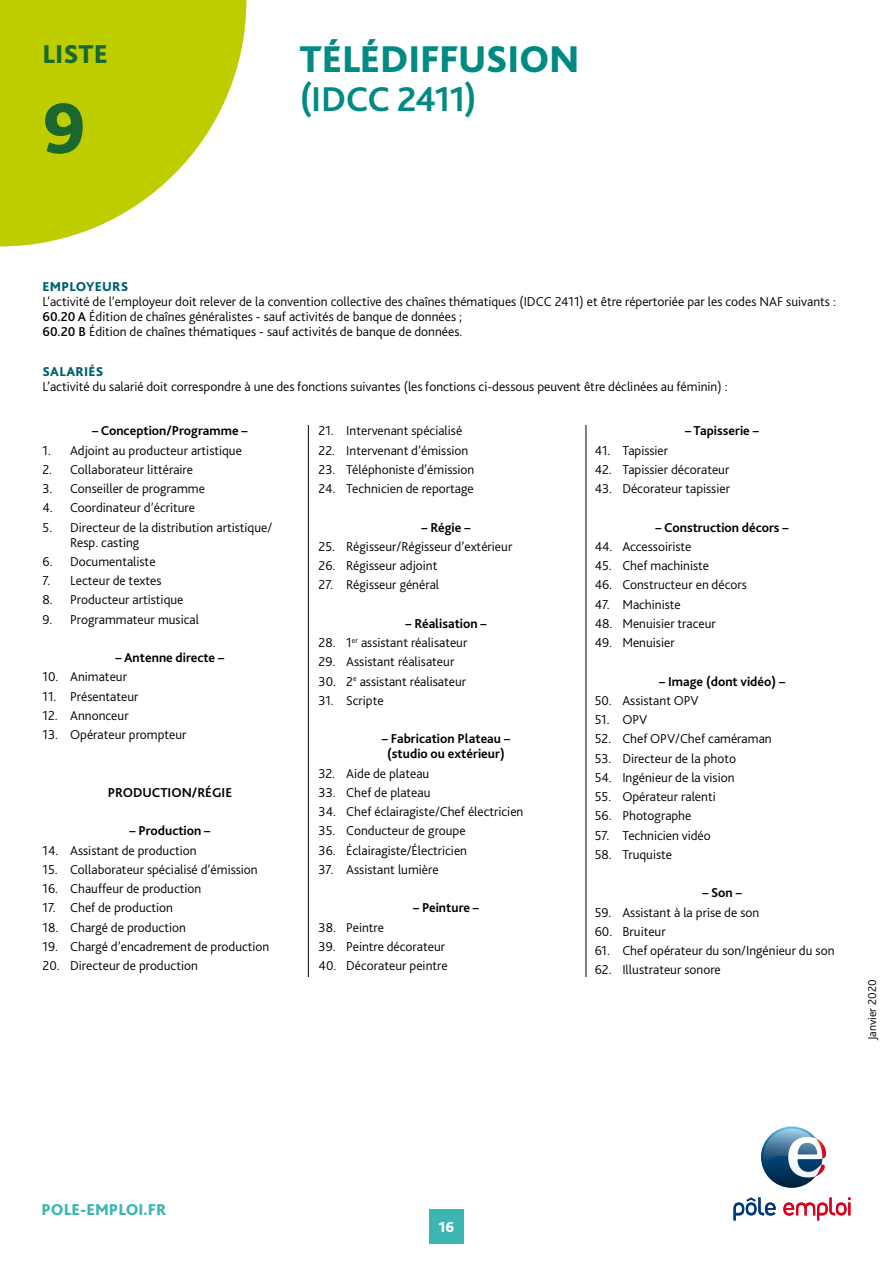
<style>
.page{position:relative;width:893px;height:1263px;background:#fff}
.page>*{position:absolute;margin:0;border:0;box-sizing:border-box;transform-origin:0 0}
.t1{font:800 75px "Bliss 2";color:#1b682f}
.t2{font:800 39px "Bliss 2";letter-spacing:-.005em;color:#008a84}
.t3{font:700 36px "Bliss 2";letter-spacing:-.03em;color:#008a84}
.t4{font:800 27px "Bliss 2";color:#1b682f}
.t5{font:800 16.5px "Bliss 2";color:#3cb6b3}
.t6{font:800 15px "Bliss 2";color:#fff}
.t7{font:300 13.5px/15px "Bliss 2";color:#000}
.t8{font:700 13.5px/15px "Bliss 2";color:#000;text-align:center}
.t9{font:800 13.5px "Bliss 2";letter-spacing:.02em;color:#00626f}
.t10{font:300 12px "Bliss 2";color:#000}
.s1{font-weight:500}
</style>
<div class="page">
<svg style="left:0;top:0;width:246px;height:246px;fill:#bdcd00"></svg>
<svg style="left:761px;top:1126px;width:61px;height:62px"></svg>
<svg style="left:763px;top:1128px;width:63px;height:49px"></svg>
<svg style="left:733px;top:1197px;width:43px;height:23px"></svg>
<svg style="left:783px;top:1197px;width:67px;height:23px"></svg>
<div style="left:429px;top:1209px;width:34px;height:34px;background:#3cb6b3"></div>
<hr style="left:308px;top:425px;width:1px;height:552px;background:#000">
<hr style="left:586px;top:425px;width:1px;height:552px;background:#000">
<h3 class="t4" style="left:43px;top:37px;width:67px">LISTE</h3>
<h1 class="t1" style="left:43px;top:82px;width:45px">9</h1>
<h2 class="t2" style="left:300px;top:35px;width:281px">TÉLÉDIFFUSION</h2>
<h3 class="t3" style="left:300px;top:77px;width:178px">(IDCC 2411)</h3>
<p class="t9" style="left:43px;top:278px;width:87px">EMPLOYEURS</p>
<p class="t7" style="left:43px;top:294px;width:795px">L’activité de l’employeur doit relever de la convention collective des chaînes thématiques (IDCC 2411) et être répertoriée par les codes NAF suivants :<br><span class="s1">60.20 A</span> Édition de chaînes généralistes - sauf activités de banque de données ;<br><span class="s1">60.20 B</span> Édition de chaînes thématiques - sauf activités de banque de données.</p>
<p class="t9" style="left:43px;top:363px;width:62px">SALARIÉS</p>
<p class="t7" style="left:43px;top:379px;width:687px">L’activité du salarié doit correspondre à une des fonctions suivantes (les fonctions ci-dessous peuvent être déclinées au féminin) :</p>
<p class="t8" style="left:92px;top:423px;width:157px">– Conception/Programme –</p>
<p class="t7" style="left:43px;top:442px;width:201px">1. Adjoint au producteur artistique</p>
<p class="t7" style="left:43px;top:462px;width:152px">2. Collaborateur littéraire</p>
<p class="t7" style="left:43px;top:481px;width:164px">3. Conseiller de programme</p>
<p class="t7" style="left:43px;top:500px;width:154px">4. Coordinateur d’écriture</p>
<p class="t7" style="left:70px;top:519px;width:204px;text-indent:-28px">5. Directeur de la distribution artistique/<br>Resp. casting</p>
<p class="t7" style="left:43px;top:554px;width:115px">6. Documentaliste</p>
<p class="t7" style="left:43px;top:573px;width:121px">7. Lecteur de textes</p>
<p class="t7" style="left:43px;top:592px;width:143px">8. Producteur artistique</p>
<p class="t7" style="left:43px;top:611px;width:158px">9. Programmateur musical</p>
<p class="t8" style="left:116px;top:650px;width:110px">– Antenne directe –</p>
<p class="t7" style="left:43px;top:669px;width:86px">10. Animateur</p>
<p class="t7" style="left:43px;top:688px;width:97px">11. Présentateur</p>
<p class="t7" style="left:43px;top:708px;width:88px">12. Annonceur</p>
<p class="t7" style="left:43px;top:727px;width:145px">13. Opérateur prompteur</p>
<p class="t8" style="left:108px;top:785px;width:126px">PRODUCTION/RÉGIE</p>
<p class="t8" style="left:130px;top:823px;width:82px">– Production –</p>
<p class="t7" style="left:43px;top:842px;width:156px">14. Assistant de production</p>
<p class="t7" style="left:43px;top:862px;width:217px">15. Collaborateur spécialisé d’émission</p>
<p class="t7" style="left:43px;top:881px;width:160px">16. Chauffeur de production</p>
<p class="t7" style="left:43px;top:900px;width:132px">17. Chef de production</p>
<p class="t7" style="left:43px;top:919px;width:145px">18. Chargé de production</p>
<p class="t7" style="left:43px;top:939px;width:228px">19. Chargé d’encadrement de production</p>
<p class="t7" style="left:43px;top:958px;width:157px">20. Directeur de production</p>
<p class="t7" style="left:319px;top:423px;width:145px">21. Intervenant spécialisé</p>
<p class="t7" style="left:319px;top:442px;width:151px">22. Intervenant d’émission</p>
<p class="t7" style="left:319px;top:462px;width:157px">23. Téléphoniste d’émission</p>
<p class="t7" style="left:319px;top:481px;width:157px">24. Technicien de reportage</p>
<p class="t8" style="left:422px;top:519px;width:50px">– Régie –</p>
<p class="t7" style="left:319px;top:539px;width:195px">25. Régisseur/Régisseur d’extérieur</p>
<p class="t7" style="left:319px;top:558px;width:120px">26. Régisseur adjoint</p>
<p class="t7" style="left:319px;top:577px;width:122px">27. Régisseur général</p>
<p class="t8" style="left:405px;top:616px;width:83px">– Réalisation –</p>
<p class="t7" style="left:319px;top:635px;width:150px">28. 1<sup>er</sup> assistant réalisateur</p>
<p class="t7" style="left:319px;top:654px;width:137px">29. Assistant réalisateur</p>
<p class="t7" style="left:319px;top:673px;width:149px">30. 2<sup>e</sup> assistant réalisateur</p>
<p class="t7" style="left:319px;top:693px;width:67px">31. Scripte</p>
<p class="t8" style="left:382px;top:731px;width:130px">– Fabrication Plateau – (studio ou extérieur)</p>
<p class="t7" style="left:319px;top:765px;width:112px">32. Aide de plateau</p>
<p class="t7" style="left:319px;top:785px;width:113px">33. Chef de plateau</p>
<p class="t7" style="left:319px;top:804px;width:206px">34. Chef éclairagiste/Chef électricien</p>
<p class="t7" style="left:319px;top:823px;width:149px">35. Conducteur de groupe</p>
<p class="t7" style="left:319px;top:842px;width:150px">36. Éclairagiste/Électricien</p>
<p class="t7" style="left:319px;top:862px;width:122px">37. Assistant lumière</p>
<p class="t8" style="left:413px;top:900px;width:67px">– Peinture –</p>
<p class="t7" style="left:319px;top:919px;width:67px">38. Peintre</p>
<p class="t7" style="left:319px;top:939px;width:128px">39. Peintre décorateur</p>
<p class="t7" style="left:319px;top:958px;width:130px">40. Décorateur peintre</p>
<p class="t8" style="left:685px;top:423px;width:75px">– Tapisserie –</p>
<p class="t7" style="left:595px;top:442px;width:75px">41. Tapissier</p>
<p class="t7" style="left:595px;top:462px;width:136px">42. Tapissier décorateur</p>
<p class="t7" style="left:595px;top:481px;width:137px">43. Décorateur tapissier</p>
<p class="t8" style="left:656px;top:519px;width:135px">– Construction décors –</p>
<p class="t7" style="left:595px;top:539px;width:98px">44. Accessoiriste</p>
<p class="t7" style="left:595px;top:558px;width:116px">45. Chef machiniste</p>
<p class="t7" style="left:595px;top:577px;width:154px">46. Constructeur en décors</p>
<p class="t7" style="left:595px;top:596px;width:88px">47. Machiniste</p>
<p class="t7" style="left:595px;top:616px;width:123px">48. Menuisier traceur</p>
<p class="t7" style="left:595px;top:635px;width:81px">49. Menuisier</p>
<p class="t8" style="left:659px;top:673px;width:128px">– Image (dont vidéo) –</p>
<p class="t7" style="left:595px;top:693px;width:106px">50. Assistant OPV</p>
<p class="t7" style="left:595px;top:712px;width:54px">51. OPV</p>
<p class="t7" style="left:595px;top:731px;width:179px">52. Chef OPV/Chef caméraman</p>
<p class="t7" style="left:595px;top:750px;width:143px">53. Directeur de la photo</p>
<p class="t7" style="left:595px;top:770px;width:141px">54. Ingénieur de la vision</p>
<p class="t7" style="left:595px;top:789px;width:123px">55. Opérateur ralenti</p>
<p class="t7" style="left:595px;top:808px;width:98px">56. Photographe</p>
<p class="t7" style="left:595px;top:827px;width:118px">57. Technicien vidéo</p>
<p class="t7" style="left:595px;top:847px;width:79px">58. Truquiste</p>
<p class="t8" style="left:702px;top:885px;width:41px">– Son –</p>
<p class="t7" style="left:595px;top:904px;width:166px">59. Assistant à la prise de son</p>
<p class="t7" style="left:595px;top:924px;width:73px">60. Bruiteur</p>
<p class="t7" style="left:595px;top:943px;width:241px">61. Chef opérateur du son/Ingénieur du son</p>
<p class="t7" style="left:595px;top:962px;width:128px">62. Illustrateur sonore</p>
<p class="t10" style="left:865px;top:1040px;width:62px;rotate:-90deg">Janvier 2020</p>
<p class="t5" style="left:41px;top:1200px;width:126px">POLE-EMPLOI.FR</p>
<p class="t6" style="left:439px;top:1217px;width:17px">16</p>
</div>
